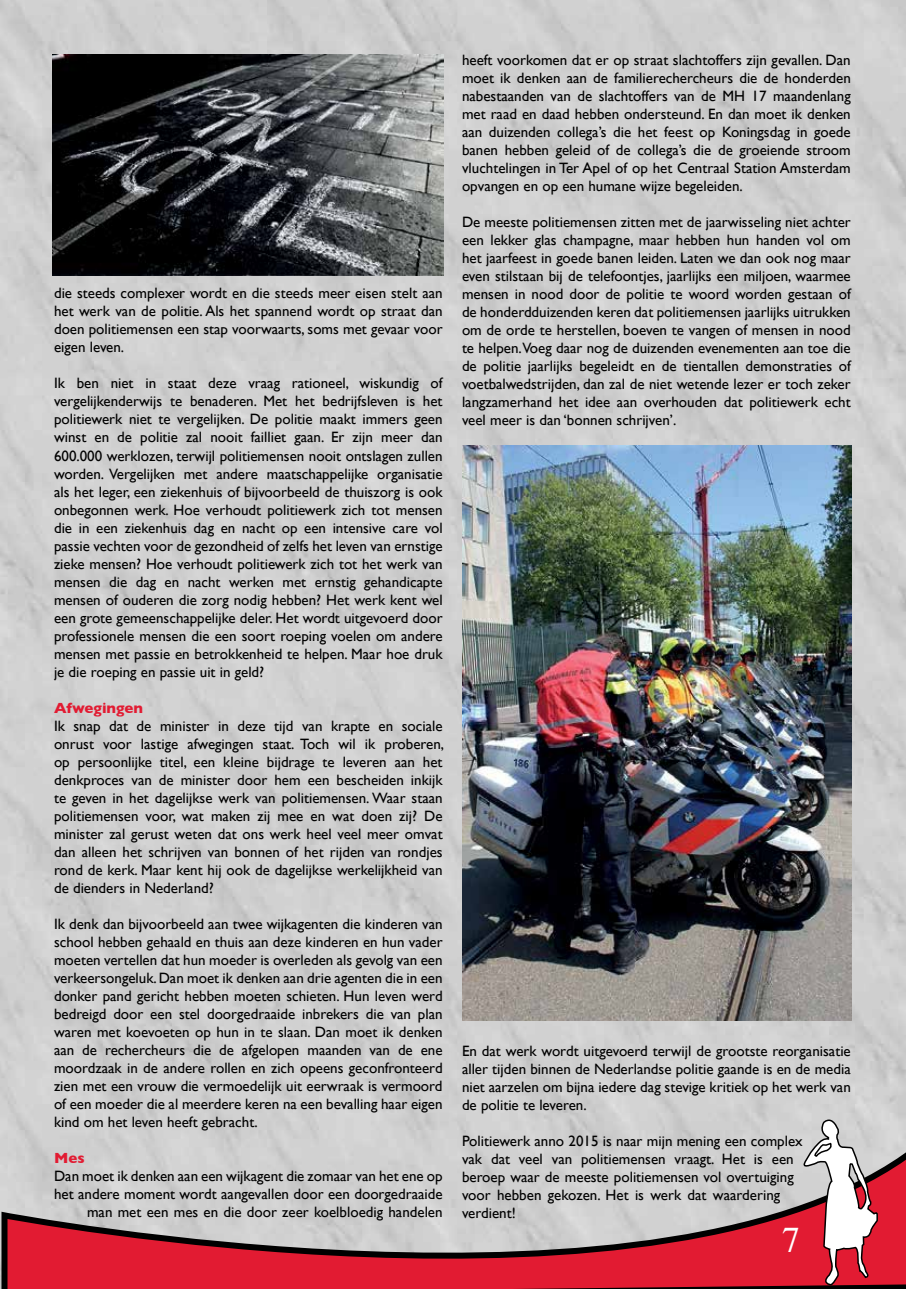
<style>
.page{position:relative;width:906px;height:1289px;background:#fff}
.page>*{position:absolute;margin:0;border:0;box-sizing:border-box;transform-origin:0 0}
.t1{font:36px "Times";color:#fff}
.t2{font:15px/18px "Gill Sans";color:#000;text-align:justify}
.t3{font:700 15px "Gill Sans";color:#e21b32}
</style>
<div class="page">
<img style="left:0;top:0;width:906px;height:1135px">
<svg style="left:3px;top:1135px;width:903px;height:153px"></svg>
<svg style="left:801px;top:1116px;width:77px;height:172px"></svg>
<img style="left:462px;top:446px;width:390px;height:574px">
<img style="left:53px;top:55px;width:391px;height:220px">
<svg style="left:0;top:1134px;width:3px;height:154px"></svg>
<p class="t2" style="left:54px;top:284px;width:390px">die steeds complexer wordt en die steeds meer eisen stelt aan het werk van de politie. Als het spannend wordt op straat dan doen politiemensen een stap voorwaarts, soms met gevaar voor eigen leven.</p>
<p class="t2" style="left:54px;top:374px;width:390px">Ik ben niet in staat deze vraag rationeel, wiskundig of vergelijkenderwijs te benaderen. Met het bedrijfsleven is het politiewerk niet te vergelijken. De politie maakt immers geen winst en de politie zal nooit failliet gaan. Er zijn meer dan 600.000 werklozen, terwijl politiemensen nooit ontslagen zullen worden. Vergelijken met andere maatschappelijke organisatie als het leger, een ziekenhuis of bijvoorbeeld de thuiszorg is ook onbegonnen werk. Hoe verhoudt politiewerk zich tot mensen die in een ziekenhuis dag en nacht op een intensive care vol passie vechten voor de gezondheid of zelfs het leven van ernstige zieke mensen? Hoe verhoudt politiewerk zich tot het werk van mensen die dag en nacht werken met ernstig gehandicapte mensen of ouderen die zorg nodig hebben? Het werk kent wel een grote gemeenschappelijke deler. Het wordt uitgevoerd door professionele mensen die een soort roeping voelen om andere mensen met passie en betrokkenheid te helpen. Maar hoe druk je die roeping en passie uit in geld?</p>
<p class="t3" style="left:54px;top:695px;width:91px">Afwegingen</p>
<p class="t2" style="left:54px;top:716px;width:392px">Ik snap dat de minister in deze tijd van krapte en sociale onrust voor lastige afwegingen staat. Toch wil ik proberen, op persoonlijke titel, een kleine bijdrage te leveren aan het denkproces van de minister door hem een bescheiden inkijk te geven in het dagelijkse werk van politiemensen. Waar staan politiemensen voor, wat maken zij mee en wat doen zij? De minister zal gerust weten dat ons werk heel veel meer omvat dan alleen het schrijven van bonnen of het rijden van rondjes rond de kerk. Maar kent hij ook de dagelijkse werkelijkheid van de dienders in Nederland?</p>
<p class="t2" style="left:54px;top:914px;width:390px">Ik denk dan bijvoorbeeld aan twee wijkagenten die kinderen van school hebben gehaald en thuis aan deze kinderen en hun vader moeten vertellen dat hun moeder is overleden als gevolg van een verkeersongeluk. Dan moet ik denken aan drie agenten die in een donker pand gericht hebben moeten schieten. Hun leven werd bedreigd door een stel doorgedraaide inbrekers die van plan waren met koevoeten op hun in te slaan. Dan moet ik denken aan de rechercheurs die de afgelopen maanden van de ene moordzaak in de andere rollen en zich opeens geconfronteerd zien met een vrouw die vermoedelijk uit eerwraak is vermoord of een moeder die al meerdere keren na een bevalling haar eigen kind om het leven heeft gebracht.</p>
<p class="t3" style="left:54px;top:1145px;width:32px">Mes</p>
<p class="t2" style="left:54px;top:1166px;width:390px;text-align:right">Dan moet ik denken aan een wijkagent die zomaar van het ene op het andere moment wordt aangevallen door een doorgedraaide man met een mes en die door zeer koelbloedig handelen</p>
<p class="t2" style="left:462px;top:51px;width:390px">heeft voorkomen dat er op straat slachtoffers zijn gevallen. Dan moet ik denken aan de familierechercheurs die de honderden nabestaanden van de slachtoffers van de MH 17 maandenlang met raad en daad hebben ondersteund. En dan moet ik denken aan duizenden collega’s die het feest op Koningsdag in goede banen hebben geleid of de collega’s die de groeiende stroom vluchtelingen in Ter Apel of op het Centraal Station Amsterdam opvangen en op een humane wijze begeleiden.</p>
<p class="t2" style="left:462px;top:213px;width:390px">De meeste politiemensen zitten met de jaarwisseling niet achter een lekker glas champagne, maar hebben hun handen vol om het jaarfeest in goede banen leiden. Laten we dan ook nog maar even stilstaan bij de telefoontjes, jaarlijks een miljoen, waarmee mensen in nood door de politie te woord worden gestaan of de honderdduizenden keren dat politiemensen jaarlijks uitrukken om de orde te herstellen, boeven te vangen of mensen in nood te helpen.Voeg daar nog de duizenden evenementen aan toe die de politie jaarlijks begeleidt en de tientallen demonstraties of voetbalwedstrijden, dan zal de niet wetende lezer er toch zeker langzamerhand het idee aan overhouden dat politiewerk echt veel meer is dan ‘bonnen schrijven’.</p>
<p class="t2" style="left:462px;top:1041px;width:390px">En dat werk wordt uitgevoerd terwijl de grootste reorganisatie aller tijden binnen de Nederlandse politie gaande is en de media niet aarzelen om bijna iedere dag stevige kritiek op het werk van de politie te leveren.</p>
<p class="t2" style="left:462px;top:1131px;width:342px;text-align:left">Politiewerk anno 2015 is naar mijn mening een complex vak dat veel van politiemensen vraagt. Het is een beroep waar de meeste politiemensen vol overtuiging voor hebben gekozen. Het is werk dat waardering verdient!</p>
<h1 class="t1" style="left:782px;top:1206px;width:19px">7</h1>
</div>
